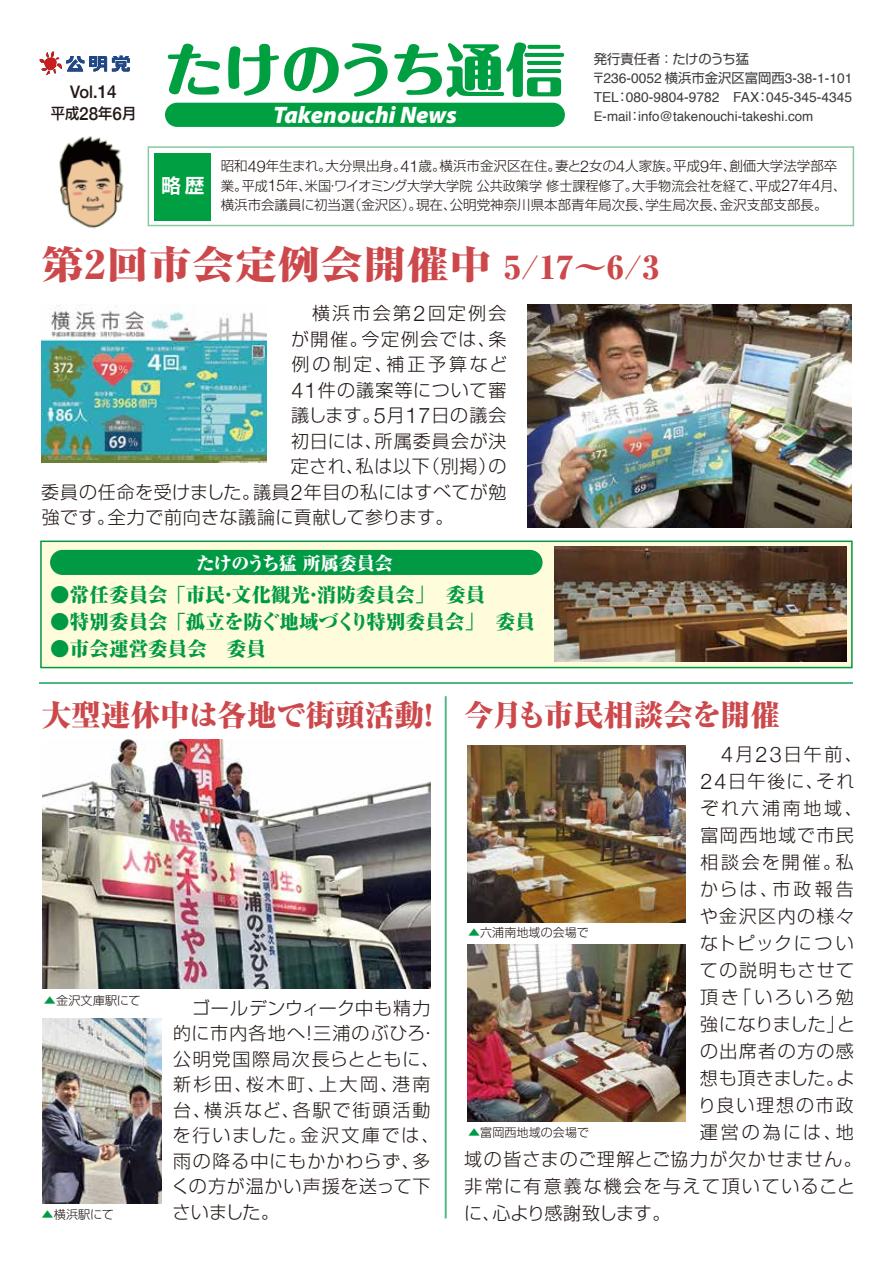
<style>
.page{position:relative;width:893px;height:1263px;background:#fff}
.page>*{position:absolute;margin:0;border:0;box-sizing:border-box;transform-origin:0 0}
.t1{font:800 57.15px "Maru Fo Pro";letter-spacing:-.035em;color:#009f41;scale:1.05 1}
.t2{font:800 expanded 38.55px "Ryumin Pro";letter-spacing:.01em;color:#cc484b;scale:1.1 1}
.t3{font:800 expanded 29.55px "Ryumin Pro";color:#cc484b}
.t4{font:italic 900 24px "Myriad Pro";color:#fff}
.t5{font:800 expanded 19.5px "Ryumin Pro";letter-spacing:.01em;color:#094}
.t6{font:700 19.5px "Shin Go Pro De";color:#fff}
.t7{font:300 18px/25.5px "Shin Go Pr 6 N";letter-spacing:.065em;color:#221815}
.t8{font:300 18px "Shin Go Pr 6 N";letter-spacing:.03em;color:#221815}
.t9{font:300 18px "Shin Go Pr 6 N";letter-spacing:.02em;color:#221815}
.t10{font:300 18px "Shin Go Pr 6 N";letter-spacing:.09em;color:#221815}
.t11{font:300 18px "Shin Go Pr 6 N";letter-spacing:.1em;color:#221815}
.t12{font:300 18px "Shin Go Pr 6 N";letter-spacing:.04em;color:#221815}
.t13{font:300 18px "Shin Go Pr 6 N";letter-spacing:-.025em;color:#221815}
.t14{font:300 18px "Shin Go Pr 6 N";letter-spacing:.125em;color:#221815}
.t15{font:300 18px "Shin Go Pr 6 N";letter-spacing:.155em;color:#221815}
.t16{font:800 expanded 18px "Ryumin Pro";letter-spacing:-.015em;color:#fff}
.t17{font:300 18px "Shin Go Pr 6 N";letter-spacing:-.005em;color:#221815}
.t18{font:300 18px "Shin Go Pr 6 N";letter-spacing:.01em;color:#221815}
.t19{font:300 18px "Shin Go Pr 6 N";letter-spacing:.15em;color:#221815}
.t20{font:300 18px "Shin Go Pr 6 N";letter-spacing:.085em;color:#221815}
.t21{font:300 18px "Shin Go Pr 6 N";letter-spacing:.105em;color:#221815}
.t22{font:500 17.25px "Helvetica Neue";color:#231815;scale:.95 1}
.t23{font:500 15px "Shin Go Pr 6 N";color:#231815;scale:.95 1}
.t24{font:13.8px/19.2px "Helvetica";color:#3e3a39}
.t25{font:300 13.5px/19px "Shin Go Pr 6 N";color:#231815}
.t26{font:13.35px "Helvetica";color:#3e3a39}
.t27{font:13.35px "Shin Go Pro";letter-spacing:-.015em;color:#3e3a39}
.t28{font:300 12px "Shin Go Pro";letter-spacing:.01em;color:#221815}
.s1{font-size:18px}
.s2{font-family:"Helvetica Neue";font-size:18px}
.s3{font-family:"Shin Go Pro";font-size:13.35px}
.s4{font-family:"Koz Go Pr 6 N"}
.s5{font-family:"Helvetica Neue";font-size:16.2px}
.s6{font-size:31.35px}
.s7{font-family:"Helvetica Neue";font-size:21.6px}
.s8{color:#094}
</style>
<div class="page">
<div style="left:40px;top:540px;width:813px;height:128px;background:#fffcdb;border:2px solid #094"></div>
<div style="left:154px;top:153px;width:57px;height:67px;background:#009f41"></div>
<svg style="left:40px;top:52px;width:90px;height:23px"></svg>
<div style="left:165px;top:103px;width:400px;height:24px;background:#009f41;border-radius:12px"></div>
<img style="left:59px;top:136px;width:65px;height:93px">
<hr style="left:445px;top:696px;width:2px;height:522px;background:#009a4d">
<hr style="left:39px;top:682px;width:814px;height:2px;background:#009a4d">
<img style="left:41px;top:304px;width:225px;height:159px">
<img style="left:528px;top:304px;width:324px;height:224px">
<img style="left:555px;top:547px;width:291px;height:114px">
<div style="left:50px;top:550px;width:493px;height:25px;background:#094;border-radius:13px"></div>
<img style="left:42px;top:740px;width:389px;height:248px">
<img style="left:42px;top:1018px;width:119px;height:185px">
<img style="left:467px;top:745px;width:218px;height:177px">
<img style="left:467px;top:945px;width:218px;height:176px">
<p class="t22" style="left:70px;top:78px;width:50px">Vol.<span class="s1">14</span></p>
<p class="t23" style="left:51px;top:101px;width:92px">平成<span class="s2">28</span>年<span class="s2">6</span>月</p>
<h1 class="t1" style="left:164px;top:24px;width:384px">たけのうち通信</h1>
<p class="t27" style="left:594px;top:48px;width:157px">発行責任者 ：たけのうち猛</p>
<p class="t24" style="left:592px;top:69px;width:262px"><span class="s3">〒</span>236-0052 <span class="s3">横浜市金沢区富岡西</span>3-38-1-101<br>TEL<span class="s4">：</span>080-9804-9782 FAX<span class="s4">：</span>045-345-4345</p>
<p class="t26" style="left:594px;top:106px;width:221px">E-mail<span class="s4">：</span>info@takenouchi-takeshi.com</p>
<p class="t25" style="left:221px;top:156px;width:627px">昭和<span class="s5">49</span>年生まれ。大分県出身。<span class="s5">41</span>歳。横浜市金沢区在住。妻と<span class="s5">2</span>女の<span class="s5">4</span>人家族。平成<span class="s5">9</span>年、創価大学法学部卒業。平成<span class="s5">15</span>年、米国・ワイオミング大学大学院公共政策学修士課程修了。大手物流会社を経て、平成<span class="s5">27</span>年<span class="s5">4</span>月、横浜市会議員に初当選（金沢区）。現在、公明党神奈川県本部青年局次長、学生局次長、金沢支部支部長。</p>
<h3 class="t4" style="left:273px;top:99px;width:185px">Takenouchi News</h3>
<p class="t6" style="left:161px;top:170px;width:44px">略歴</p>
<h2 class="t2" style="left:42px;top:234px;width:563px">第2回市会定例会開催中 <span class="s6">5/17～6/3</span></h2>
<p class="t14" style="left:292px;top:299px;width:216px">　横浜市会第<span class="s7">2</span>回定例会</p>
<p class="t10" style="left:291px;top:324px;width:217px">が開催。今定例会では、条</p>
<p class="t15" style="left:291px;top:350px;width:217px">例の制定、補正予算など</p>
<p class="t7" style="left:291px;top:376px;width:217px"><span class="s7">41</span>件の議案等について審</p>
<p class="t8" style="left:291px;top:401px;width:217px">議します。<span class="s7">5</span>月<span class="s7">17</span>日の議会</p>
<p class="t12" style="left:291px;top:426px;width:217px">初日には、所属委員会が決</p>
<p class="t8" style="left:291px;top:452px;width:217px">定され、私は以下（別掲）の</p>
<p class="t8" style="left:41px;top:477px;width:467px">委員の任命を受けました。議員<span class="s7">2</span>年目の私にはすべてが勉</p>
<p class="t9" style="left:42px;top:503px;width:413px">強です。全力で前向きな議論に貢献して参ります。</p>
<p class="t16" style="left:196px;top:549px;width:198px">たけのうち猛 所属委員会</p>
<p class="t5" style="left:50px;top:579px;width:437px">●常任委員会 「市民・文化観光・消防委員会」　委員</p>
<p class="t5" style="left:50px;top:606px;width:486px">●特別委員会 「孤立を防ぐ地域づくり特別委員会」　委員</p>
<p class="t5" style="left:50px;top:633px;width:217px">●市会運営委員会　委員</p>
<h3 class="t3" style="left:42px;top:691px;width:740px">大型連休中は各地で街頭活動！ 今月も市民相談会を開催</h3>
<p class="t28" style="left:44px;top:991px;width:98px"><span class="s8">▲</span>金沢文庫駅にて</p>
<p class="t28" style="left:42px;top:1205px;width:74px"><span class="s8">▲</span>横浜駅にて</p>
<p class="t7" style="left:171px;top:993px;width:270px">　ゴールデンウィーク中も精力的に市内各地へ！三浦のぶひろ・公明党国際局次長らとともに、新杉田、桜木町、上大岡、港南台、横浜など、各駅で街頭活動を行いました。金沢文庫では、雨の降る中にもかかわらず、多くの方が温かい声援を送って下さいました。</p>
<p class="t7" style="left:721px;top:740px;width:143px"><span class="s7">4</span>月<span class="s7">23</span>日午前、</p>
<p class="t7" style="left:701px;top:767px;width:155px"><span class="s7">24</span>日午後に、それ</p>
<p class="t19" style="left:701px;top:793px;width:164px">ぞれ六浦南地域、</p>
<p class="t7" style="left:700px;top:821px;width:155px">富岡西地域で市民</p>
<p class="t7" style="left:700px;top:848px;width:155px">相談会を開催。私</p>
<p class="t7" style="left:700px;top:875px;width:155px">からは、市政報告</p>
<p class="t20" style="left:700px;top:901px;width:156px">や金沢区内の様々</p>
<p class="t10" style="left:700px;top:928px;width:155px">なトピックについ</p>
<p class="t7" style="left:700px;top:956px;width:156px">ての説明もさせて</p>
<p class="t7" style="left:700px;top:983px;width:155px">頂き「いろいろ勉</p>
<p class="t17" style="left:700px;top:1009px;width:156px">強になりました」と</p>
<p class="t7" style="left:700px;top:1037px;width:155px">の出席者の方の感</p>
<p class="t18" style="left:700px;top:1063px;width:156px">想も頂きました。よ</p>
<p class="t21" style="left:698px;top:1090px;width:157px">り良い理想の市政</p>
<p class="t7" style="left:700px;top:1118px;width:156px">運営の為には、地</p>
<p class="t7" style="left:464px;top:1145px;width:399px">域の皆さまのご理解とご協力が欠かせません。</p>
<p class="t11" style="left:465px;top:1171px;width:392px">非常に有意義な機会を与えて頂いていること</p>
<p class="t13" style="left:464px;top:1198px;width:208px">に、心より感謝致します。</p>
<p class="t28" style="left:468px;top:923px;width:122px"><span class="s8">▲</span>六浦南地域の会場で</p>
<p class="t28" style="left:468px;top:1122px;width:123px"><span class="s8">▲</span>富岡西地域の会場で</p>
</div>
